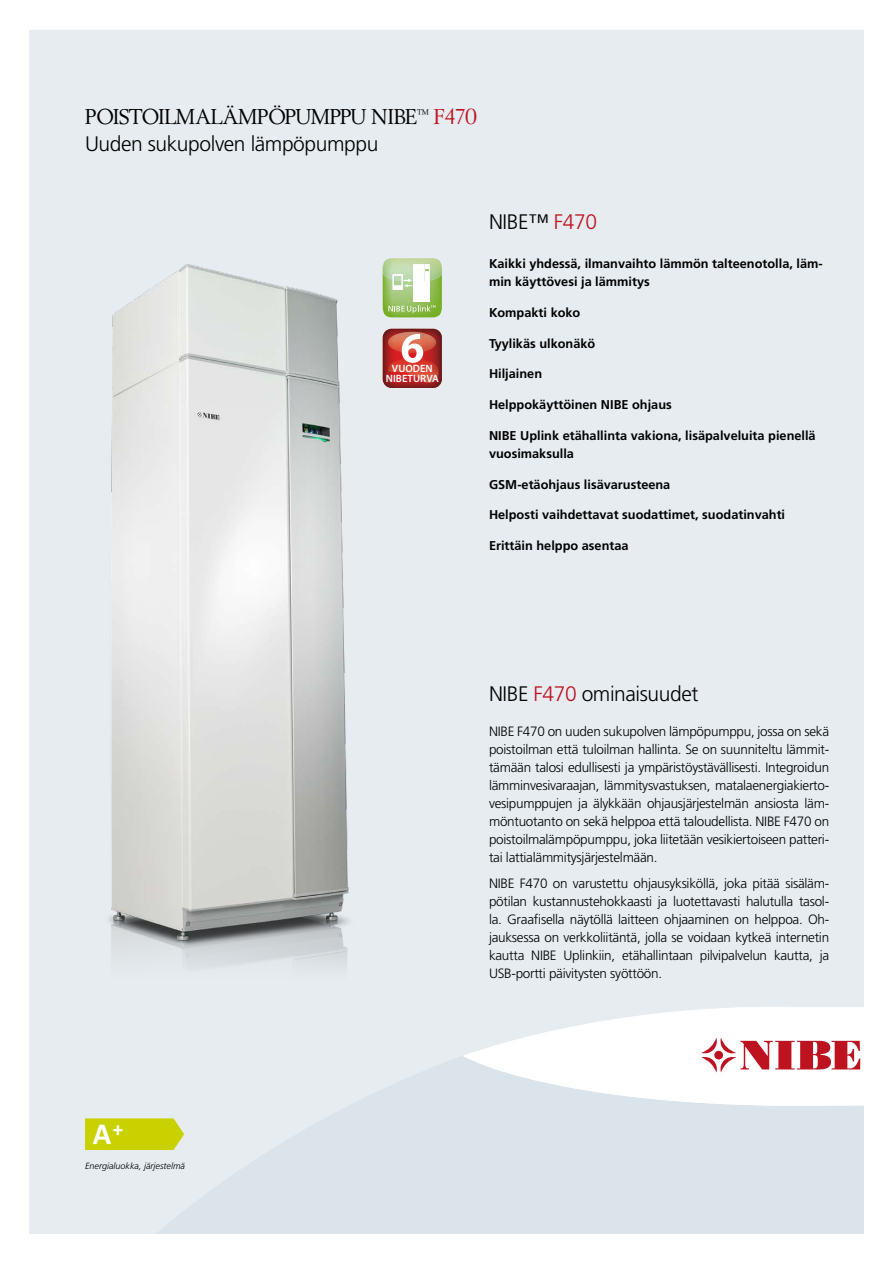
<style>
.page{position:relative;width:893px;height:1263px;background:#fff}
.page>*{position:absolute;margin:0;border:0;box-sizing:border-box;transform-origin:0 0}
.t1{font:700 30.45px "Calibri";color:#fff}
.t2{font:22.5px "Berling";letter-spacing:-.02em;color:#000}
.t3{font:300 21px "Frutiger";letter-spacing:-.02em;color:#000}
.t4{font:300 13.5px/18px "Frutiger";letter-spacing:-.02em;color:#000;text-align:justify}
.t5{font:700 12.75px/18px "Frutiger";color:#000}
.t6{font:600 10.65px/9.8px "Myriad Pro";color:#fff;text-align:center}
.t7{font:italic 300 9px "Frutiger";color:#000}
.s1{color:#bd1220}
</style>
<div class="page">
<div style="left:30px;top:30px;width:833px;height:973px;background:#e6ecf0"></div>
<svg style="left:30px;top:1077px;width:833px;height:156px;background:#dee6ec"></svg>
<svg style="left:462px;top:1003px;width:401px;height:103px"></svg>
<svg style="left:85px;top:1118px;width:99px;height:32px;background:#cad30f"></svg>
<img style="left:29px;top:261px;width:460px;height:816px">
<img style="left:382px;top:258px;width:1px;height:24px">
<svg style="left:383px;top:258px;width:59px;height:59px"></svg>
<svg style="left:383px;top:329px;width:60px;height:60px;background:#bf534b"></svg>
<h2 class="t2" style="left:85px;top:104px;width:393px">POISTOILMALÄMPÖPUMPPU NIBE<sup>™</sup> <span class="s1">F470</span></h2>
<h3 class="t3" style="left:85px;top:132px;width:295px">Uuden sukupolven lämpöpumppu</h3>
<p class="t6" style="left:386px;top:364px;width:55px">VUODEN<br>NIBETURVA</p>
<h3 class="t3" style="left:489px;top:210px;width:110px">NIBE™ <span class="s1">F470</span></h3>
<p class="t5" style="left:489px;top:255px;width:335px">Kaikki yhdessä, ilmanvaihto lämmön talteenotolla, läm&shy;min käyttövesi ja lämmitys</p>
<p class="t5" style="left:489px;top:303px;width:93px">Kompakti koko</p>
<p class="t5" style="left:489px;top:334px;width:108px">Tyylikäs ulkonäkö</p>
<p class="t5" style="left:489px;top:365px;width:55px">Hiljainen</p>
<p class="t5" style="left:489px;top:396px;width:184px">Helppokäyttöinen NIBE ohjaus</p>
<p class="t5" style="left:489px;top:426px;width:328px">NIBE Uplink etähallinta vakiona, lisäpalveluita pienellä vuosimaksulla</p>
<p class="t5" style="left:489px;top:475px;width:183px">GSM-etäohjaus lisävarusteena</p>
<p class="t5" style="left:489px;top:506px;width:298px">Helposti vaihdettavat suodattimet, suodatinvahti</p>
<p class="t5" style="left:489px;top:537px;width:141px">Erittäin helppo asentaa</p>
<h3 class="t3" style="left:489px;top:681px;width:211px">NIBE <span class="s1">F470</span> ominaisuudet</h3>
<p class="t4" style="left:489px;top:722px;width:342px">NIBE F470 on uuden sukupolven lämpöpumppu, jossa on sekä poistoilman että tuloilman hallinta. Se on suunniteltu lämmit&shy;tämään talosi edullisesti ja ympäristöystävällisesti. Integroidun lämminvesivaraajan, lämmitysvastuksen, matalaenergiakierto&shy;vesipumppujen ja älykkään ohjausjärjestelmän ansiosta läm&shy;möntuotanto on sekä helppoa että taloudellista. NIBE F470 on poistoilmalämpöpumppu, joka liitetään vesikiertoiseen patteri&shy;tai lattialämmitysjärjestelmään.</p>
<p class="t4" style="left:489px;top:874px;width:342px">NIBE F470 on varustettu ohjausyksiköllä, joka pitää sisäläm&shy;pötilan kustannustehokkaasti ja luotettavasti halutulla tasol&shy;la. Graafisella näytöllä laitteen ohjaaminen on helppoa. Oh&shy;jauksessa on verkkoliitäntä, jolla se voidaan kytkeä internetin kautta NIBE Uplinkiin, etähallintaan pilvipalvelun kautta, ja USB-portti päivitysten syöttöön.</p>
<h1 class="t1" style="left:93px;top:1114px;width:32px">A<sup>+</sup></h1>
<p class="t7" style="left:85px;top:1161px;width:101px">Energialuokka, järjestelmä</p>
</div>
